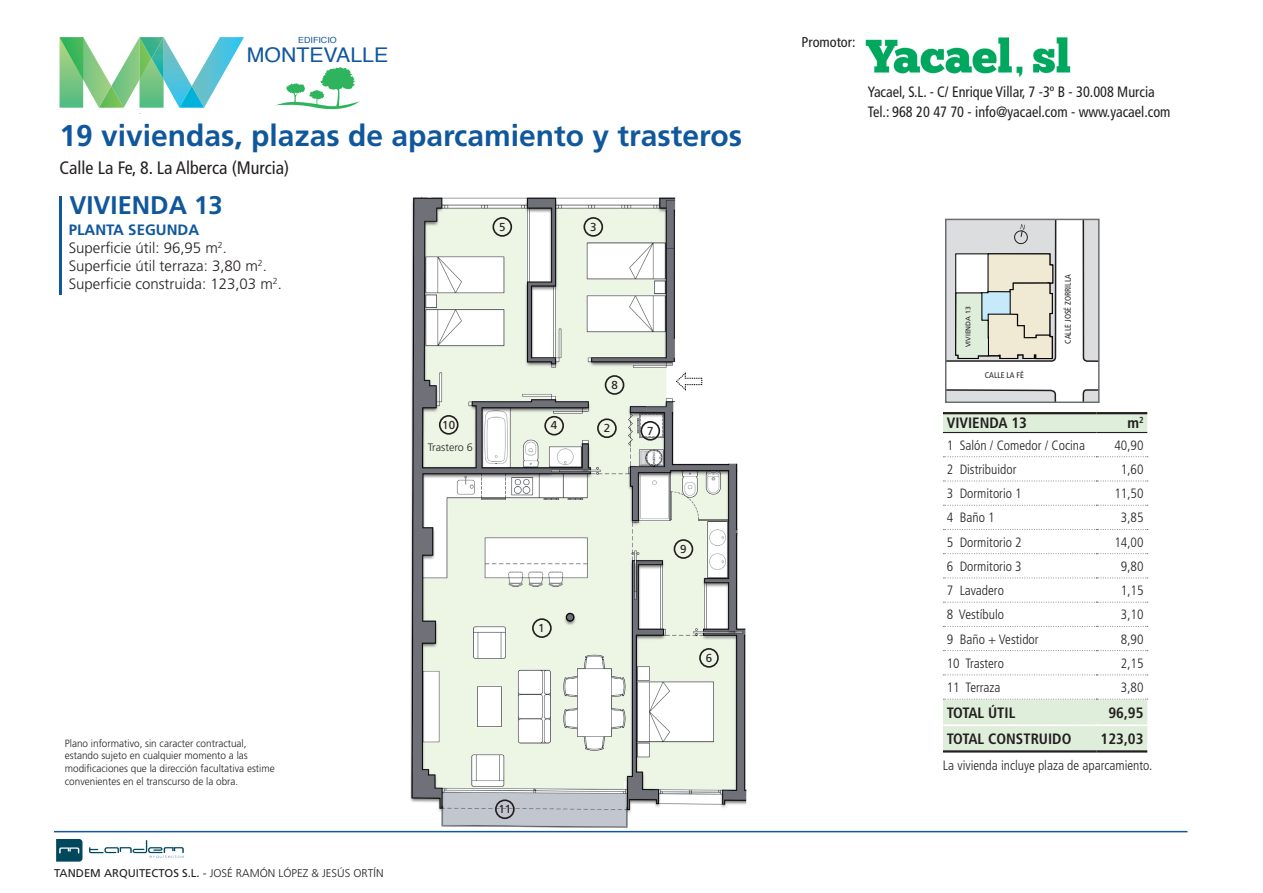
<style>
.page{position:relative;width:1263px;height:893px;background:#fff}
.page>*{position:absolute;margin:0;border:0;box-sizing:border-box;transform-origin:0 0}
.t1{font:700 30px "Frutiger LT Std";color:#10579c}
.t2{font:700 25.5px "Frutiger LT Std";color:#10579c}
.t3{font:20.25px "Helvetica";color:#10579c;scale:1.05 1}
.t4{font:condensed 18px "Frutiger LT Std";color:#231f20}
.t5{font:condensed 15px/20.2px "Frutiger LT Std";color:#231f20;scale:.95 1}
.t6{font:300 15px "Frutiger LT Std";color:#231f20}
.t7{font:700 condensed 15px "Frutiger LT Std";color:#231f20}
.t8{font:700 15px "Frutiger LT Std";color:#10579c}
.t9{font:condensed 14.25px "Frutiger LT Std";color:#231f20}
.t10{font:300 condensed 13.5px "Frutiger LT Std";color:#231f20}
.t11{font:11.55px "Frutiger LT Std";color:#231f20}
.t12{font:300 11.25px "Frutiger LT Std";color:#231f20}
.t13{font:300 10.8px "Frutiger LT Std";color:#231f20}
.t14{font:300 10.5px/12.6px "Frutiger LT Std";color:#231f20;scale:.95 1}
.t15{font:8.4px "Helvetica";color:#10579c;scale:1.05 1}
.t16{font:condensed 8.25px "Frutiger LT Std";color:#231f20}
.t17{font:6.75px "Frutiger LT Std";color:#231f20}
.s1{font-weight:400}
.s2{font-style:italic}
</style>
<div class="page">
<svg style="left:276px;top:67px;width:83px;height:43px"></svg>
<svg style="left:60px;top:37px;width:184px;height:71px"></svg>
<img style="left:179px;top:86px;width:25px;height:22px">
<img style="left:865px;top:37px;width:206px;height:40px">
<hr style="left:54px;top:831px;width:1133px;height:1px;background:#10579c">
<svg style="left:56px;top:839px;width:26px;height:23px"></svg>
<svg style="left:89px;top:840px;width:95px;height:18px"></svg>
<svg style="left:945px;top:218px;width:155px;height:185px"></svg>
<img style="left:411px;top:196px;width:336px;height:632px">
<svg style="left:943px;top:414px;width:204px;height:336px"></svg>
<hr style="left:943px;top:432px;width:153px;height:1px;background:#231f20">
<hr style="left:1096px;top:432px;width:51px;height:1px;background:#231f20">
<hr style="left:943px;top:412px;width:153px;height:2px;background:#231f20">
<hr style="left:1096px;top:412px;width:51px;height:2px;background:#231f20">
<hr style="left:943px;top:750px;width:153px;height:3px;background:#231f20">
<hr style="left:1096px;top:750px;width:51px;height:3px;background:#231f20">
<svg style="left:943px;top:456px;width:205px;height:1px"></svg>
<svg style="left:943px;top:481px;width:205px;height:1px"></svg>
<svg style="left:943px;top:505px;width:205px;height:1px"></svg>
<svg style="left:943px;top:529px;width:205px;height:1px"></svg>
<svg style="left:943px;top:553px;width:205px;height:1px"></svg>
<svg style="left:943px;top:578px;width:205px;height:1px"></svg>
<svg style="left:943px;top:602px;width:205px;height:1px"></svg>
<svg style="left:943px;top:626px;width:205px;height:1px"></svg>
<svg style="left:943px;top:650px;width:205px;height:1px"></svg>
<svg style="left:943px;top:674px;width:205px;height:1px"></svg>
<svg style="left:943px;top:699px;width:205px;height:1px"></svg>
<svg style="left:944px;top:724px;width:203px;height:2px"></svg>
<div style="left:532px;top:618px;width:20px;height:20px;border:2px solid #231f20;border-radius:50%"></div>
<div style="left:597px;top:418px;width:20px;height:20px;border:2px solid #231f20;border-radius:50%"></div>
<div style="left:583px;top:217px;width:20px;height:20px;border:2px solid #231f20;border-radius:50%"></div>
<div style="left:544px;top:416px;width:20px;height:19px;border:2px solid #231f20;border-radius:50%"></div>
<div style="left:640px;top:421px;width:20px;height:20px;border:2px solid #231f20;border-radius:50%"></div>
<div style="left:492px;top:217px;width:20px;height:20px;border:2px solid #231f20;border-radius:50%"></div>
<div style="left:699px;top:648px;width:20px;height:20px;border:2px solid #231f20;border-radius:50%"></div>
<div style="left:674px;top:539px;width:19px;height:20px;border:2px solid #231f20;border-radius:50%"></div>
<div style="left:605px;top:375px;width:19px;height:20px;border:2px solid #231f20;border-radius:50%"></div>
<div style="left:439px;top:415px;width:19px;height:20px;border:2px solid #231f20;border-radius:50%"></div>
<div style="left:495px;top:799px;width:20px;height:20px;border:2px solid #231f20;border-radius:50%"></div>
<hr style="left:60px;top:196px;width:2px;height:98px;background:#10579c">
<svg style="left:676px;top:372px;width:26px;height:18px"></svg>
<p class="t15" style="left:298px;top:34px;width:38px">EDIFICIO</p>
<p class="t9" style="left:801px;top:34px;width:55px">Promotor:</p>
<h3 class="t3" style="left:247px;top:40px;width:136px">MONTEVALLE</h3>
<h1 class="t1" style="left:60px;top:118px;width:684px">19 viviendas, plazas de aparcamiento y trasteros</h1>
<h3 class="t4" style="left:60px;top:157px;width:231px">Calle La Fe, 8. La Alberca (Murcia)</h3>
<p class="t2" style="left:70px;top:190px;width:155px">VIVIENDA 13</p>
<p class="t8" style="left:69px;top:221px;width:132px">PLANTA SEGUNDA</p>
<p class="t6" style="left:69px;top:239px;width:160px">Superficie útil: 96,95 m<sup>2</sup>.</p>
<p class="t6" style="left:69px;top:257px;width:200px">Superficie útil terraza: 3,80 m<sup>2</sup>.</p>
<p class="t6" style="left:69px;top:275px;width:215px">Superficie construida: 123,03 m<sup>2</sup>.</p>
<p class="t14" style="left:65px;top:737px;width:222px">Plano informativo, sin caracter contractual, estando sujeto en cualquier momento a las modificaciones que la dirección facultativa estime convenientes en el transcurso de la obra.</p>
<p class="t11" style="left:499px;top:220px;width:8px">5</p>
<p class="t11" style="left:590px;top:220px;width:8px">3</p>
<p class="t11" style="left:442px;top:418px;width:14px">10</p>
<p class="t13" style="left:428px;top:442px;width:47px">Trastero 6</p>
<p class="t11" style="left:551px;top:419px;width:8px">4</p>
<p class="t11" style="left:538px;top:621px;width:8px">1</p>
<p class="t11" style="left:611px;top:378px;width:8px">8</p>
<p class="t11" style="left:604px;top:421px;width:8px">2</p>
<p class="t11" style="left:647px;top:424px;width:8px">7</p>
<p class="t11" style="left:680px;top:542px;width:8px">9</p>
<p class="t11" style="left:706px;top:651px;width:8px">6</p>
<p class="t11" style="left:498px;top:802px;width:14px">11</p>
<p class="t5" style="left:868px;top:82px;width:320px">Yacael, S.L. - C/ Enrique Villar, 7 -3º B - 30.008 Murcia<br>Tel.: 968 20 47 70 - info@yacael.com - www.yacael.com</p>
<p class="t17" style="left:964px;top:347px;width:42px;rotate:-90deg">VIVIENDA 13</p>
<p class="t16" style="left:985px;top:370px;width:41px">CALLE LA FÉ</p>
<p class="t16" style="left:1063px;top:344px;width:71px;rotate:-90deg">CALLE JOSÉ ZORRILLA</p>
<p class="t7" style="left:947px;top:414px;width:82px">VIVIENDA 13</p>
<p class="t7" style="left:1127px;top:414px;width:18px">m<sup>2</sup></p>
<p class="t10" style="left:947px;top:437px;width:140px">1 Salón / Comedor / Cocina</p>
<p class="t10" style="left:1114px;top:437px;width:31px">40,90</p>
<p class="t10" style="left:947px;top:462px;width:71px">2 Distribuidor</p>
<p class="t10" style="left:1121px;top:462px;width:24px">1,60</p>
<p class="t10" style="left:947px;top:486px;width:77px">3 Dormitorio 1</p>
<p class="t10" style="left:1114px;top:486px;width:31px">11,50</p>
<p class="t10" style="left:947px;top:510px;width:49px">4 Baño 1</p>
<p class="t10" style="left:1121px;top:510px;width:24px">3,85</p>
<p class="t10" style="left:947px;top:534px;width:77px">5 Dormitorio 2</p>
<p class="t10" style="left:1114px;top:534px;width:31px">14,00</p>
<p class="t10" style="left:947px;top:559px;width:77px">6 Dormitorio 3</p>
<p class="t10" style="left:1121px;top:559px;width:24px">9,80</p>
<p class="t10" style="left:947px;top:583px;width:59px">7 Lavadero</p>
<p class="t10" style="left:1121px;top:583px;width:24px">1,15</p>
<p class="t10" style="left:947px;top:607px;width:59px">8 Vestíbulo</p>
<p class="t10" style="left:1121px;top:607px;width:24px">3,10</p>
<p class="t10" style="left:947px;top:631px;width:93px">9 Baño + Vestidor</p>
<p class="t10" style="left:1121px;top:631px;width:24px">8,90</p>
<p class="t10" style="left:947px;top:655px;width:59px">10 Trastero</p>
<p class="t10" style="left:1121px;top:655px;width:24px">2,15</p>
<p class="t10" style="left:947px;top:680px;width:55px">11 Terraza</p>
<p class="t10" style="left:1121px;top:680px;width:24px">3,80</p>
<p class="t7" style="left:947px;top:704px;width:70px">TOTAL ÚTIL</p>
<p class="t7" style="left:1108px;top:704px;width:37px">96,95</p>
<p class="t7" style="left:947px;top:730px;width:126px">TOTAL CONSTRUIDO</p>
<p class="t7" style="left:1101px;top:730px;width:44px">123,03</p>
<p class="t10" style="left:943px;top:758px;width:211px">La vivienda incluye plaza de aparcamiento.</p>
<p class="t12" style="left:54px;top:867px;width:331px"><span class="s1">TANDEM ARQUITECTOS S.L.</span> <span class="s2">-</span> JOSÉ RAMÓN LÓPEZ &amp; JESÚS ORTÍN</p>
</div>
